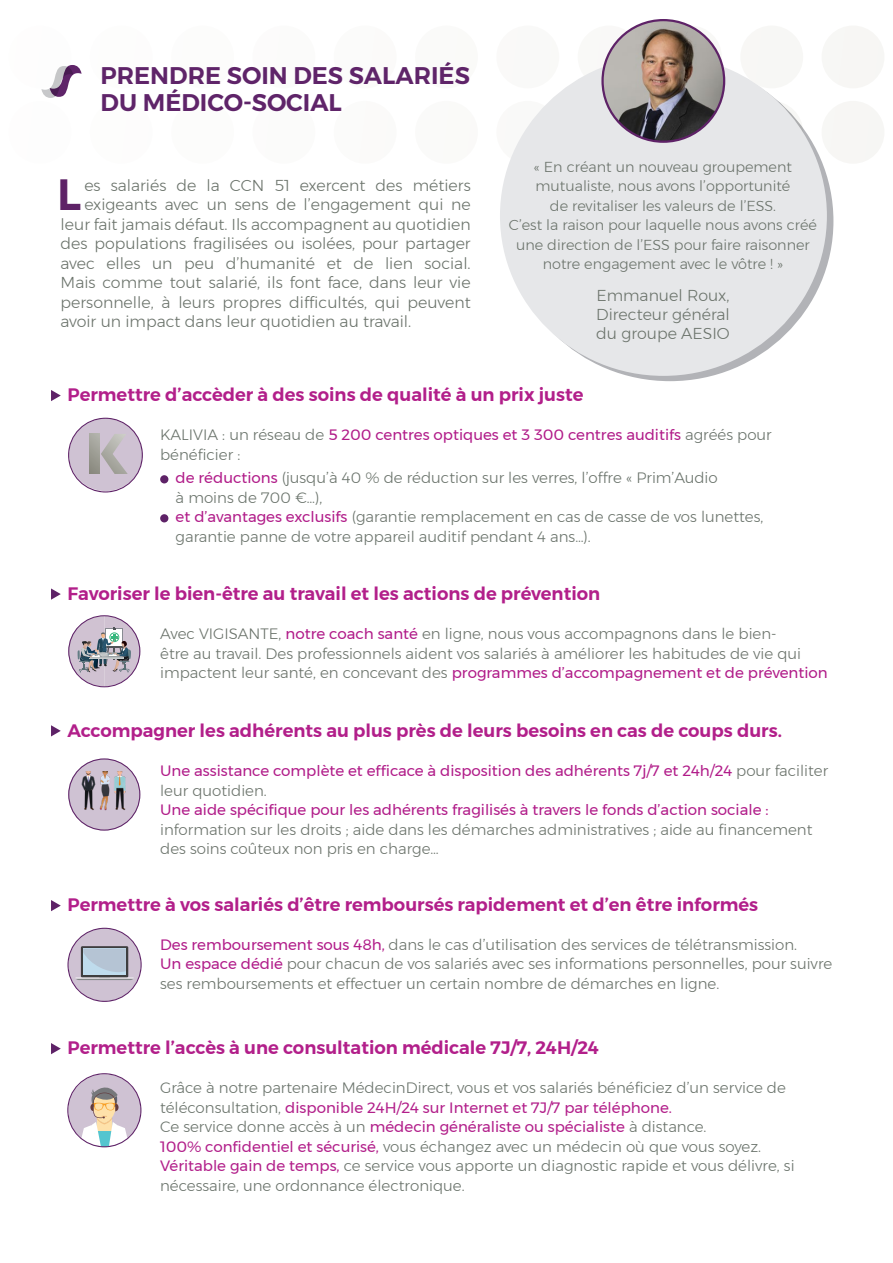
<style>
.page{position:relative;width:893px;height:1263px;background:#fff}
.page>*{position:absolute;margin:0;border:0;box-sizing:border-box;transform-origin:0 0}
.t1{font:600 43.65px "Montserrat";color:#5e2267}
.t2{font:600 24px/27px "Montserrat";color:#5f2469}
.t3{font:600 18px "Montserrat";color:#b21f8a}
.t4{font:300 15.75px/18.9px "Montserrat";color:#6b736b}
.t5{font:300 15px/19.5px "Montserrat";color:#6b736b}
.t6{font:300 15px/19.5px "Montserrat";color:#6a736b}
.t7{font:15px/19.5px "Montserrat";color:#b11c89}
.t8{font:300 14.4px/19.5px "Montserrat";color:#6b736b;text-align:center}
.s1{font-weight:300;color:#6a736b}
.s2{font-weight:400;color:#b11c89}
.s3{font-weight:300;color:#6b736b}
.s4{font-weight:400;color:#b21f8a}
</style>
<div class="page">
<div style="left:822px;top:101px;width:62px;height:63px;background:#f7f6f4;border-radius:50%"></div>
<div style="left:822px;top:26px;width:62px;height:62px;background:#f7f6f4;border-radius:50%"></div>
<div style="left:496px;top:101px;width:63px;height:63px;background:#f9f9f8;border-radius:50%"></div>
<div style="left:496px;top:26px;width:63px;height:62px;background:#f9f9f8;border-radius:50%"></div>
<svg style="left:740px;top:101px;width:63px;height:63px"></svg>
<div style="left:740px;top:26px;width:63px;height:62px;background:#f7f7f5;border-radius:50%"></div>
<div style="left:415px;top:101px;width:63px;height:63px;background:#fafaf9;border-radius:50%"></div>
<div style="left:415px;top:26px;width:63px;height:62px;background:#fafaf9;border-radius:50%"></div>
<div style="left:334px;top:101px;width:63px;height:63px;background:#fbfaf9;border-radius:50%"></div>
<div style="left:334px;top:26px;width:63px;height:62px;background:#fbfbfa;border-radius:50%"></div>
<div style="left:171px;top:101px;width:63px;height:63px;background:#fcfcfb;border-radius:50%"></div>
<div style="left:171px;top:26px;width:63px;height:62px;background:#fcfcfb;border-radius:50%"></div>
<div style="left:578px;top:26px;width:63px;height:62px;background:#f9f9f7;border-radius:50%"></div>
<div style="left:252px;top:101px;width:63px;height:63px;background:#fbfbfa;border-radius:50%"></div>
<div style="left:252px;top:26px;width:63px;height:62px;background:#fbfbfa;border-radius:50%"></div>
<svg style="left:41px;top:65px;width:41px;height:33px"></svg>
<div style="left:160px;top:475px;width:8px;height:8px;background:#5e2267;border-radius:50%"></div>
<div style="left:160px;top:514px;width:8px;height:8px;background:#5e2267;border-radius:50%"></div>
<div style="left:506px;top:61px;width:327px;height:320px;background:#b2b3b7;border-radius:50%"></div>
<div style="left:500px;top:56px;width:327px;height:320px;background:#e6e7e9;border-radius:50%"></div>
<svg style="left:51px;top:390px;width:10px;height:11px"></svg>
<svg style="left:51px;top:588px;width:10px;height:12px"></svg>
<svg style="left:51px;top:725px;width:10px;height:11px"></svg>
<svg style="left:51px;top:900px;width:10px;height:11px"></svg>
<svg style="left:51px;top:1043px;width:10px;height:11px"></svg>
<svg style="left:67px;top:928px;width:75px;height:74px"></svg>
<svg style="left:68px;top:615px;width:72px;height:72px"></svg>
<svg style="left:68px;top:758px;width:72px;height:72px"></svg>
<img style="left:80px;top:771px;width:52px;height:41px">
<svg style="left:68px;top:418px;width:75px;height:74px"></svg>
<img style="left:603px;top:20px;width:120px;height:122px">
<div style="left:601px;top:19px;width:124px;height:124px;border:2px solid #5e2267;border-radius:50%"></div>
<svg style="left:67px;top:1073px;width:74px;height:75px"></svg>
<p class="t2" style="left:101px;top:62px;width:371px">PRENDRE SOIN DES SALARIÉS<br>DU MÉDICO-SOCIAL</p>
<p class="t1" style="left:57px;top:160px;width:26px">L</p>
<p class="t4" style="left:84px;top:175px;width:388px">es salariés de la CCN 51 exercent des métiers</p>
<p class="t4" style="left:84px;top:195px;width:388px">exigeants avec un sens de l’engagement qui ne</p>
<p class="t4" style="left:61px;top:214px;width:412px">leur fait jamais défaut. Ils accompagnent au quotidien</p>
<p class="t4" style="left:61px;top:234px;width:412px">des populations fragilisées ou isolées, pour partager</p>
<p class="t4" style="left:61px;top:253px;width:412px">avec elles un peu d’humanité et de lien social.</p>
<p class="t4" style="left:61px;top:273px;width:412px">Mais comme tout salarié, ils font face, dans leur vie</p>
<p class="t4" style="left:61px;top:292px;width:412px">personnelle, à leurs propres difficultés, qui peuvent</p>
<p class="t4" style="left:61px;top:312px;width:352px">avoir un impact dans leur quotidien au travail.</p>
<p class="t8" style="left:509px;top:157px;width:310px">« En créant un nouveau groupement mutualiste, nous avons l’opportunité<br>de revitaliser les valeurs de l’ESS.<br>C’est la raison pour laquelle nous avons créé une direction de l’ESS pour faire raisonner notre engagement avec le vôtre ! »</p>
<p class="t4" style="left:596px;top:286px;width:135px">Emmanuel Roux,</p>
<p class="t4" style="left:596px;top:305px;width:135px">Directeur général du groupe AESIO</p>
<p class="t3" style="left:67px;top:380px;width:517px">Permettre d’accèder à des soins de qualité à un prix juste</p>
<p class="t7" style="left:160px;top:425px;width:613px"><span class="s1">KALIVIA : un réseau de</span> 5 200 centres optiques et 3 300 centres auditifs <span class="s1">agréés pour bénéficier :</span></p>
<p class="t6" style="left:176px;top:468px;width:544px"><span class="s2">de réductions</span> (jusqu’à 40 % de réduction sur les verres, l’offre « Prim’Audio à moins de 700 €…),</p>
<p class="t6" style="left:176px;top:507px;width:589px"><span class="s2">et d’avantages exclusifs</span> (garantie remplacement en cas de casse de vos lunettes, garantie panne de votre appareil auditif pendant 4 ans…).</p>
<p class="t3" style="left:67px;top:579px;width:534px">Favoriser le bien-être au travail et les actions de prévention</p>
<p class="t5" style="left:160px;top:624px;width:669px">Avec VIGISANTE, <span class="s2">notre coach santé</span> en ligne, nous vous accompagnons dans le bien-<br>être au travail. Des professionnels aident vos salariés à améliorer les habitudes de vie qui impactent leur santé, en concevant des <span class="s2">programmes d’accompagnement et de prévention</span></p>
<p class="t3" style="left:67px;top:716px;width:716px">Accompagner les adhérents au plus près de leurs besoins en cas de coups durs.</p>
<p class="t7" style="left:160px;top:761px;width:669px">Une assistance complète et efficace à disposition des adhérents 7j/7 et 24h/24 <span class="s3">pour faciliter leur quotidien.</span></p>
<p class="t5" style="left:160px;top:800px;width:654px"><span class="s2">Une aide spécifique pour les adhérents fragilisés à travers le fonds d’action sociale : </span>information sur les droits ; aide dans les démarches administratives ; aide au financement des soins coûteux non pris en charge…</p>
<p class="t3" style="left:67px;top:890px;width:692px">Permettre à vos salariés d’être remboursés rapidement et d’en être informés</p>
<p class="t5" style="left:160px;top:934px;width:638px"><span class="s2">Des remboursement sous 48h,</span> dans le cas d’utilisation des services de télétransmission.</p>
<p class="t5" style="left:160px;top:954px;width:674px"><span class="s2">Un espace dédié</span> pour chacun de vos salariés avec ses informations personnelles, pour suivre ses remboursements et effectuer un certain nombre de démarches en ligne.</p>
<p class="t3" style="left:67px;top:1033px;width:533px">Permettre l’accès à une consultation médicale 7J/7, 24H/24</p>
<p class="t6" style="left:160px;top:1078px;width:627px">Grâce à notre partenaire MédecinDirect, vous et vos salariés bénéficiez d’un service de téléconsultation, <span class="s4">disponible 24H/24 sur Internet et 7J/7 par téléphone.</span></p>
<p class="t6" style="left:160px;top:1117px;width:636px">Ce service donne accès à un <span class="s4">médecin généraliste ou spécialiste</span> à distance.<br><span class="s4">100% confidentiel et sécurisé,</span> vous échangez avec un médecin où que vous soyez.<br><span class="s4">Véritable gain de temps,</span> ce service vous apporte un diagnostic rapide et vous délivre, si nécessaire, une ordonnance électronique.</p>
</div>
